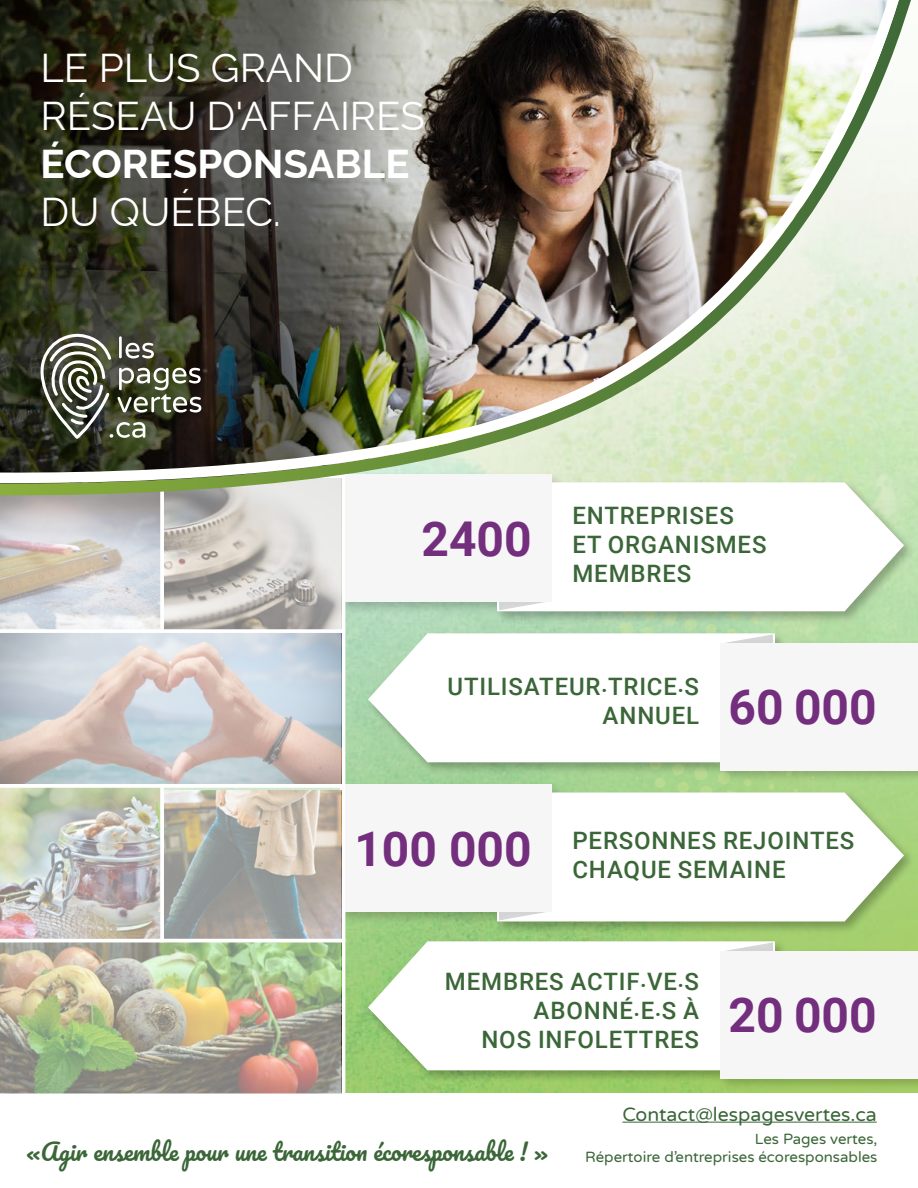
<style>
.page{position:relative;width:918px;height:1188px;background:#fff}
.page>*{position:absolute;margin:0;border:0;box-sizing:border-box;transform-origin:0 0}
.t1{font:700 48px "Roboto";color:#732e7d}
.t2{font:40.2px/48.3px "Raleway";color:#fff}
.t3{font:700 40.2px "Raleway";color:#fff}
.t4{font:500 24px/28.8px "Roboto";letter-spacing:.035em;color:#3b6638}
.t5{font:23.25px "Pacifico";color:#3b6638}
.t6{font:19.5px "Varela Round";color:#3b6638}
.t7{font:15px/18px "Varela Round";color:#3b6638;text-align:right}
</style>
<div class="page">
<img style="left:0;top:532px;width:918px;height:562px">
<img style="left:0;top:0;width:918px;height:532px">
<hr style="left:622px;top:1122px;width:255px;height:1px;background:#3b6638">
<div style="left:345px;top:785px;width:207px;height:127px;background:#f6f6f6"></div>
<div style="left:345px;top:475px;width:207px;height:127px;background:#f6f6f6"></div>
<svg style="left:37px;top:332px;width:164px;height:108px;background:#5d6050"></svg>
<h2 class="t2" style="left:40px;top:39px;width:386px">LE PLUS GRAND<br>RÉSEAU D'AFFAIRES</h2>
<h2 class="t3" style="left:40px;top:132px;width:371px">ÉCORESPONSABLE</h2>
<h2 class="t2" style="left:40px;top:184px;width:242px">DU QUÉBEC.</h2>
<h1 class="t1" style="left:421px;top:505px;width:112px">2400</h1>
<p class="t4" style="left:572px;top:500px;width:196px">ENTREPRISES<br>ET ORGANISMES<br>MEMBRES</p>
<p class="t4" style="left:448px;top:671px;width:253px;text-align:right">UTILISATEUR.TRICE.S<br>ANNUEL</p>
<h1 class="t1" style="left:729px;top:674px;width:150px">60 000</h1>
<h1 class="t1" style="left:354px;top:816px;width:179px">100 000</h1>
<p class="t4" style="left:572px;top:825px;width:283px">PERSONNES REJOINTES<br>CHAQUE SEMAINE</p>
<p class="t4" style="left:445px;top:966px;width:256px">MEMBRES ACTIF.VE.S</p>
<p class="t4" style="left:534px;top:995px;width:167px">ABONNÉ.E.S À</p>
<p class="t4" style="left:481px;top:1024px;width:397px">NOS INFOLETTRES <sup>20</sup> <sup>000</sup></p>
<p class="t5" style="left:27px;top:1139px;width:523px">«Agir ensemble pour une transition écoresponsable ! »</p>
<p class="t6" style="left:622px;top:1101px;width:256px">Contact@lespagesvertes.ca</p>
<p class="t7" style="left:585px;top:1129px;width:294px">Les Pages vertes,<br>Répertoire d’entreprises écoresponsables</p>
</div>
